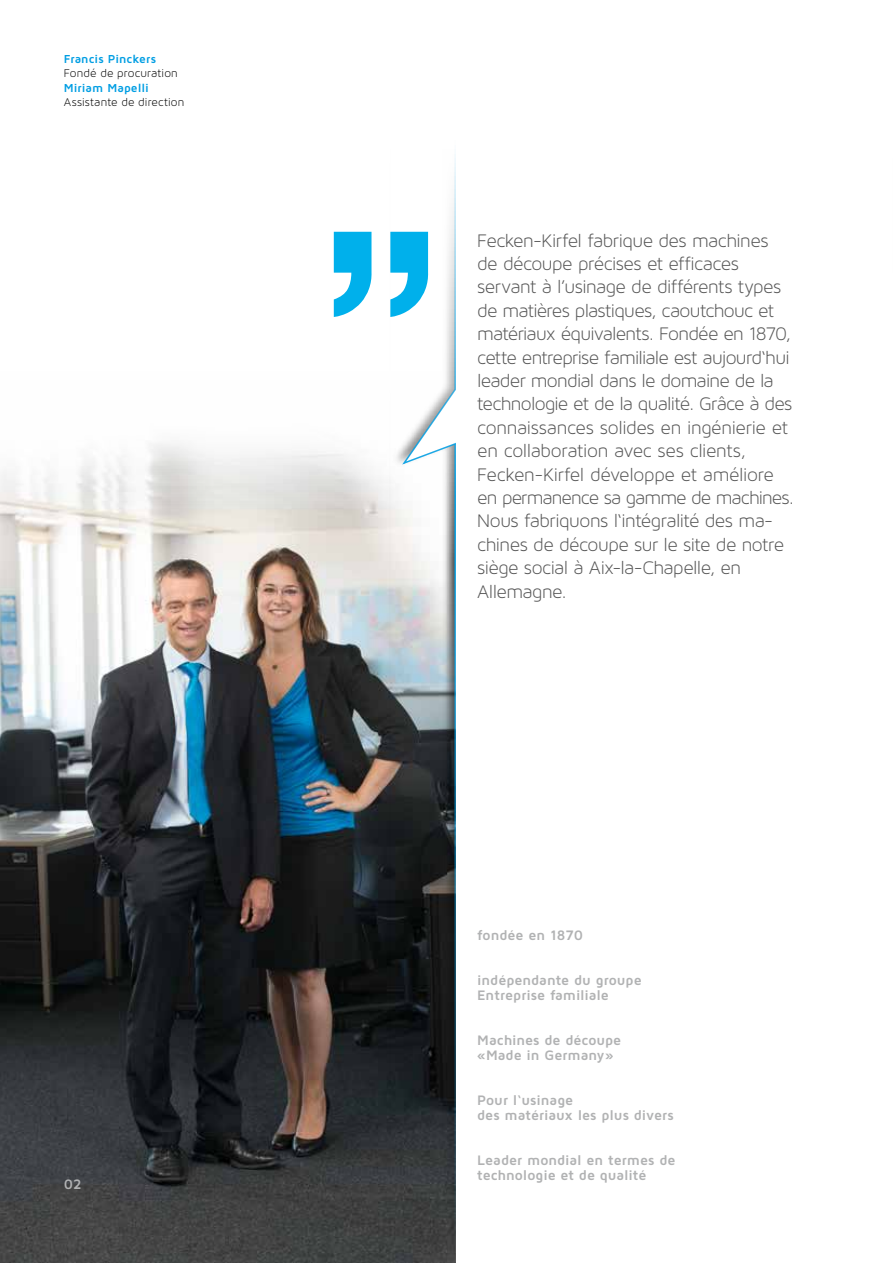
<style>
.page{position:relative;width:893px;height:1263px;background:#fff}
.page>*{position:absolute;margin:0;border:0;box-sizing:border-box;transform-origin:0 0}
.t1{font:19.5px/23.4px "Maven Pro Light 300";letter-spacing:-.03em;color:#565656}
.t2{font:700 14.25px/15px "Maven Pro";color:#b1b2b3}
.t3{font:12px "Maven Pro Light 300";letter-spacing:.01em;color:#000}
.t4{font:700 12px "Maven Pro";letter-spacing:.005em;color:#009ee3}
</style>
<div class="page">
<img style="left:0;top:443px;width:401px;height:820px">
<svg style="left:401px;top:154px;width:55px;height:1109px"></svg>
<svg style="left:334px;top:232px;width:94px;height:85px"></svg>
<p class="t4" style="left:64px;top:51px;width:94px">Francis Pinckers</p>
<p class="t3" style="left:64px;top:67px;width:116px">Fondé de procuration</p>
<p class="t4" style="left:64px;top:80px;width:87px">Miriam Mapelli</p>
<p class="t3" style="left:64px;top:95px;width:122px">Assistante de direction</p>
<p class="t2" style="left:64px;top:1176px;width:19px">02</p>
<p class="t1" style="left:477px;top:228px;width:318px">Fecken-Kirfel fabrique des machines de découpe précises et efficaces servant à l’usinage de différents types de matières plastiques, caoutchouc et matériaux équivalents. Fondée en 1870, cette entreprise familiale est aujourd‘hui leader mondial dans le domaine de la technologie et de la qualité. Grâce à des connaissances solides en ingénierie et en collaboration avec ses clients, Fecken-Kirfel développe et améliore en permanence sa gamme de machines.<br>Nous fabriquons l‘intégralité des ma&shy;chines de découpe sur le site de notre siège social à Aix-la-Chapelle, en Allemagne.</p>
<p class="t2" style="left:477px;top:927px;width:107px">fondée en 1870</p>
<p class="t2" style="left:477px;top:972px;width:166px">indépendante du groupe<br>Entreprise familiale</p>
<p class="t2" style="left:477px;top:1032px;width:146px">Machines de découpe «Made in Germany»</p>
<p class="t2" style="left:477px;top:1092px;width:198px">Pour l‘usinage<br>des matériaux les plus divers</p>
<p class="t2" style="left:477px;top:1152px;width:200px">Leader mondial en termes de technologie et de qualité</p>
</div>
